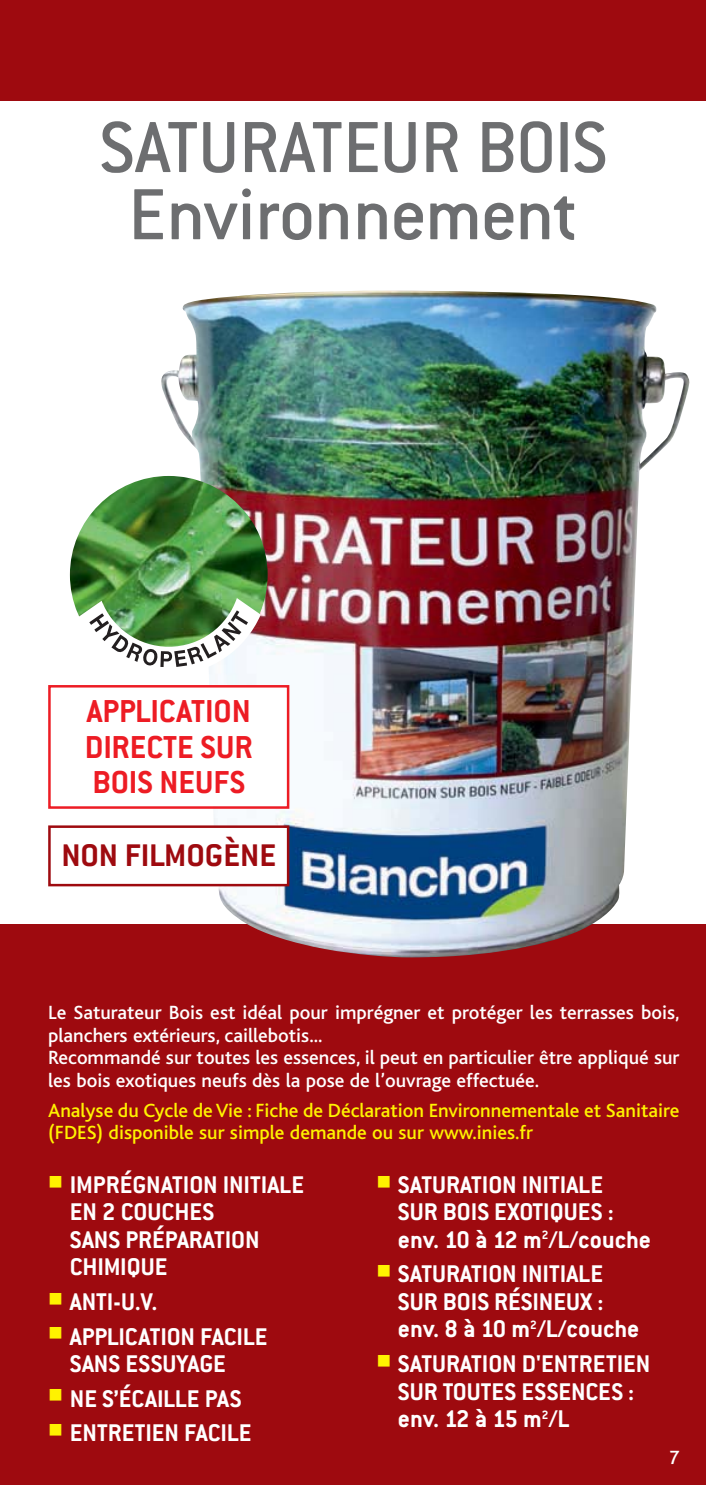
<style>
.page{position:relative;width:706px;height:1485px;background:#fff}
.page>*{position:absolute;margin:0;border:0;box-sizing:border-box;transform-origin:0 0}
.t1{font:500 79.25px/67.2px "Conduit ITC";letter-spacing:-.015em;color:#6d6e70;text-align:center}
.t2{font:700 34.75px/35.5px "Conduit ITC";color:#ed1c24;text-align:justify}
.t3{font:700 34.25px "Conduit ITC";letter-spacing:-.005em;color:#9e0a0f}
.t4{font:700 26.5px/27.5px "Conduit ITC";color:#fff}
.t5{font:500 20px/22.5px "Bliss";color:#fff}
.t6{font:500 20px/22.5px "Bliss";color:#fff200}
</style>
<div class="page">
<div style="left:0;top:924px;width:705px;height:560px;background:#9e0a0f"></div>
<img style="left:161px;top:290px;width:529px;height:667px">
<div style="left:0;top:0;width:705px;height:100px;background:#9e0a0f"></div>
<div style="left:51px;top:827px;width:236px;height:56px;background:#fff"></div>
<div style="left:48px;top:825px;width:241px;height:61px;border:2px solid #9e0a0f"></div>
<div style="left:51px;top:687px;width:236px;height:119px;background:#fff"></div>
<div style="left:48px;top:685px;width:241px;height:123px;border:2px solid #ed1c24"></div>
<img style="left:70px;top:476px;width:197px;height:197px;border-radius:50%">
<svg style="left:78px;top:598px;width:183px;height:77px"></svg>
<h1 class="t1" style="left:99px;top:121px;width:509px">SATURATEUR BOIS<br>Environnement</h1>
<h2 class="t2" style="left:85px;top:697px;width:169px">APPLICATION DIRECTE SUR BOIS NEUFS</h2>
<p class="t3" style="left:61px;top:843px;width:216px">NON FILMOGÈNE</p>
<p class="t5" style="left:48px;top:1003px;width:632px">Le Saturateur Bois est idéal pour imprégner et protéger les terrasses bois, planchers extérieurs, caillebotis...<br>Recommandé sur toutes les essences, il peut en particulier être appliqué sur les bois exotiques neufs dès la pose de l’ouvrage effectuée.</p>
<p class="t6" style="left:48px;top:1100px;width:632px">Analyse du Cycle de Vie : Fiche de Déclaration Environnementale et Sanitaire (FDES) disponible sur simple demande ou sur www.inies.fr</p>
<p class="t4" style="left:70px;top:1173px;width:236px">IMPRÉGNATION INITIALE<br>EN 2 COUCHES<br>SANS PRÉPARATION<br>CHIMIQUE</p>
<p class="t4" style="left:70px;top:1286px;width:199px;line-height:34.5px">ANTI-U.V.<br>APPLICATION FACILE</p>
<p class="t4" style="left:70px;top:1348px;width:183px;line-height:34.5px">SANS ESSUYAGE<br>NE S’ÉCAILLE PAS<br>ENTRETIEN FACILE</p>
<p class="t4" style="left:398px;top:1173px;width:254px">SATURATION INITIALE<br>SUR BOIS EXOTIQUES : env. 10 à 12 m<sup>2</sup>/L/couche</p>
<p class="t4" style="left:398px;top:1262px;width:243px">SATURATION INITIALE<br>SUR BOIS RÉSINEUX : env. 8 à 10 m<sup>2</sup>/L/couche</p>
<p class="t4" style="left:398px;top:1352px;width:254px">SATURATION D'ENTRETIEN<br>SUR TOUTES ESSENCES : env. 12 à 15 m<sup>2</sup>/L</p>
<p class="t5" style="left:668px;top:1447px;width:12px">7</p>
</div>
